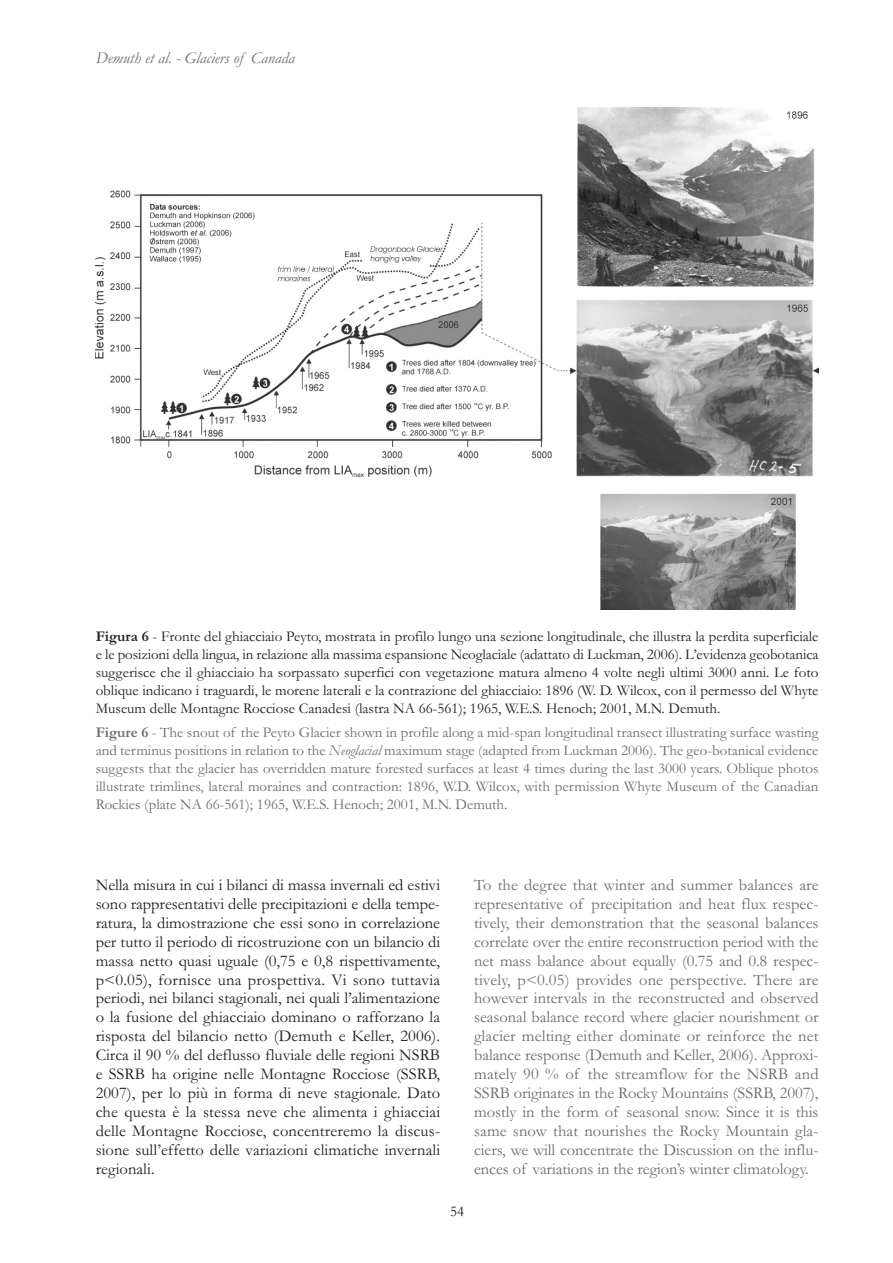
<style>
.page{position:relative;width:893px;height:1263px;background:#fff}
.page>*{position:absolute;margin:0;border:0;box-sizing:border-box;transform-origin:0 0}
.t1{font:16.5px/18.9px "Garamond";letter-spacing:-.005em;color:#6c6d70;text-align:justify}
.t2{font:16.5px/18.9px "Garamond";letter-spacing:.005em;color:#231f20;text-align:justify}
.t3{font:italic 16.5px "Garamond";color:#6c6d70}
.t4{font:15px/18px "Garamond";color:#231f20;text-align:justify}
.t5{font:15px/18px "Garamond";color:#6c6d70;text-align:justify}
.s1{font-weight:700}
.s2{font-style:italic}
</style>
<div class="page">
<img style="left:96px;top:108px;width:722px;height:501px">
<p class="t3" style="left:96px;top:48px;width:201px">Demuth et al. - Glaciers of Canada</p>
<p class="t4" style="left:96px;top:627px;width:724px"><span class="s1">Figura 6</span> - Fronte del ghiacciaio Peyto, mostrata in profilo lungo una sezione longitudinale, che illustra la perdita superficiale e le posizioni della lingua, in relazione alla massima espansione Neoglaciale (adattato di Luckman, 2006). L’evidenza geobotanica suggerisce che il ghiacciaio ha sorpassato superfici con vegetazione matura almeno 4 volte negli ultimi 3000 anni. Le foto oblique indicano i traguardi, le morene laterali e la contrazione del ghiacciaio: 1896 (W. D. Wilcox, con il permesso del Whyte Museum delle Montagne Rocciose Canadesi (lastra NA 66-561); 1965, W.E.S. Henoch; 2001, M.N. Demuth.</p>
<p class="t5" style="left:96px;top:723px;width:724px"><span class="s1">Figure 6</span> - The snout of the Peyto Glacier shown in profile along a mid-span longitudinal transect illustrating surface wasting and terminus positions in relation to the <span class="s2">Neoglacial</span> maximum stage (adapted from Luckman 2006). The geo-botanical evidence suggests that the glacier has overridden mature forested surfaces at least 4 times during the last 3000 years. Oblique photos illustrate trimlines, lateral moraines and contraction: 1896, W.D. Wilcox, with permission Whyte Museum of the Canadian Rockies (plate NA 66-561); 1965, W.E.S. Henoch; 2001, M.N. Demuth.</p>
<p class="t2" style="left:96px;top:875px;width:346px">Nella misura in cui i bilanci di massa invernali ed estivi sono rappresentativi delle precipitazioni e della tempe&shy;ratura, la dimostrazione che essi sono in correlazione per tutto il periodo di ricostruzione con un bilancio di massa netto quasi uguale (0,75 e 0,8 rispettivamente, p&lt;0.05), fornisce una prospettiva. Vi sono tuttavia periodi, nei bilanci stagionali, nei quali l’alimentazione o la fusione del ghiacciaio dominano o rafforzano la risposta del bilancio netto (Demuth e Keller, 2006).<br>Circa il 90 % del deflusso fluviale delle regioni NSRB e SSRB ha origine nelle Montagne Rocciose (SSRB, 2007), per lo più in forma di neve stagionale. Dato che questa è la stessa neve che alimenta i ghiacciai delle Montagne Rocciose, concentreremo la discus&shy;sione sull’effetto delle variazioni climatiche invernali regionali.</p>
<p class="t1" style="left:474px;top:875px;width:346px">To the degree that winter and summer balances are representative of precipitation and heat flux respec&shy;tively, their demonstration that the seasonal balances correlate over the entire reconstruction period with the net mass balance about equally (0.75 and 0.8 respec&shy;tively, p&lt;0.05) provides one perspective. There are however intervals in the reconstructed and observed seasonal balance record where glacier nourishment or glacier melting either dominate or reinforce the net balance response (Demuth and Keller, 2006). Approxi&shy;mately 90 % of the streamflow for the NSRB and SSRB originates in the Rocky Mountains (SSRB, 2007), mostly in the form of seasonal snow. Since it is this same snow that nourishes the Rocky Mountain gla&shy;ciers, we will concentrate the Discussion on the influ&shy;ences of variations in the region’s winter climatology.</p>
<p class="t4" style="left:450px;top:1202px;width:16px">54</p>
</div>
